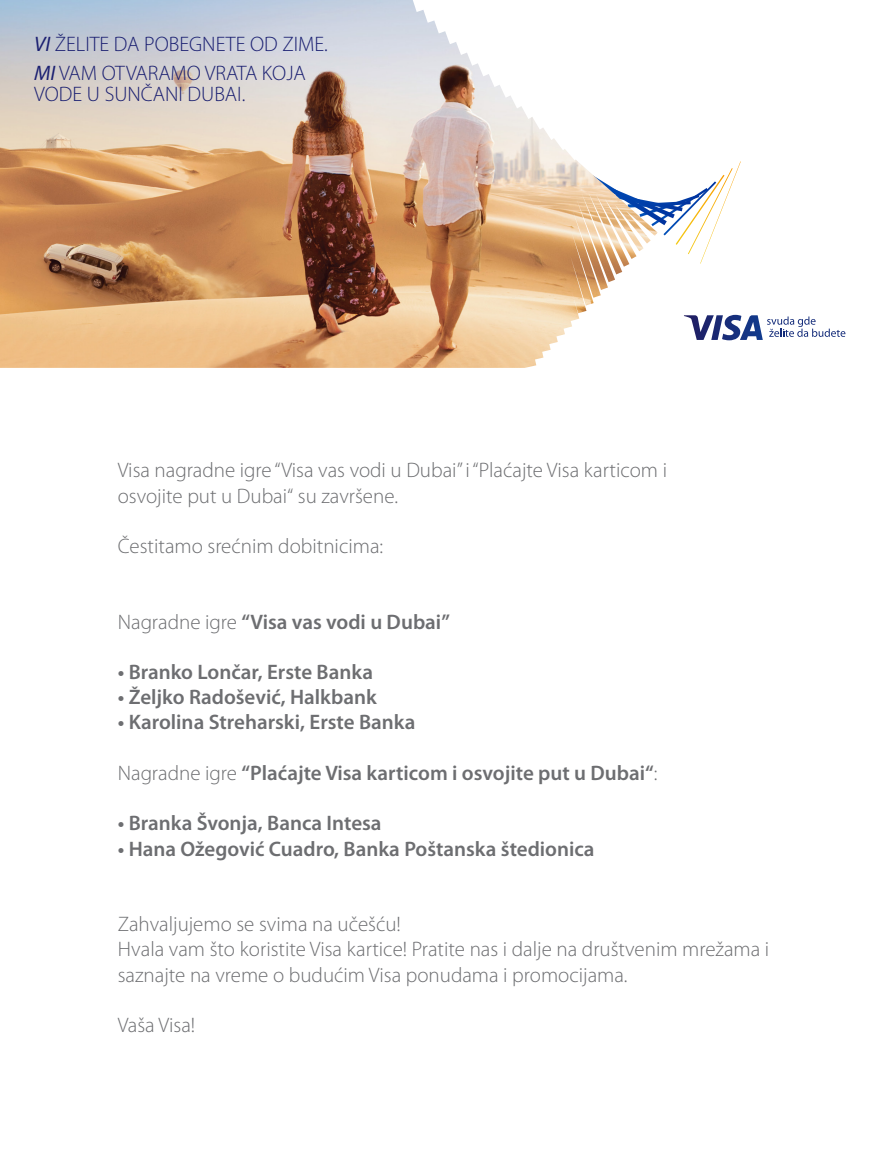
<style>
.page{position:relative;width:893px;height:1150px;background:#fff}
.page>*{position:absolute;margin:0;border:0;box-sizing:border-box;transform-origin:0 0}
.t1{font:300 21px/25.2px "Myriad Pro";color:#6d6e71}
.t2{font:600 21px "Myriad Pro";color:#6d6e71}
.t3{font:300 21px/28.3px "Myriad Pro";color:#1a1f71}
.s1{font-weight:400;font-style:italic}
.s2{font-weight:300}
</style>
<div class="page">
<svg style="left:657px;top:161px;width:84px;height:102px"></svg>
<img style="left:0;top:0;width:657px;height:368px">
<svg style="left:684px;top:315px;width:161px;height:25px"></svg>
<p class="t3" style="left:34px;top:30px;width:295px"><span class="s1">VI</span> ŽELITE DA POBEGNETE OD ZIME.<br><span class="s1">MI</span> VAM OTVARAMO VRATA KOJA</p>
<p class="t3" style="left:34px;top:80px;width:213px">VODE U SUNČANI DUBAI.</p>
<p class="t1" style="left:118px;top:458px;width:551px">Visa nagradne igre “Visa vas vodi u Dubai” i “Plaćajte Visa karticom i osvojite put u Dubai“ su završene.</p>
<p class="t1" style="left:118px;top:533px;width:267px">Čestitamo srećnim dobitnicima:</p>
<p class="t2" style="left:118px;top:608px;width:334px"><span class="s2">Nagradne igre</span> “Visa vas vodi u Dubai”</p>
<p class="t2" style="left:118px;top:658px;width:257px">• Branko Lončar, Erste Banka</p>
<p class="t2" style="left:118px;top:683px;width:261px">• Željko Radošević, Halkbank</p>
<p class="t2" style="left:118px;top:709px;width:299px">• Karolina Streharski, Erste Banka</p>
<p class="t2" style="left:118px;top:759px;width:541px"><span class="s2">Nagradne igre</span> “Plaćajte Visa karticom i osvojite put u Dubai“<span class="s2">:</span></p>
<p class="t2" style="left:118px;top:809px;width:265px">• Branka Švonja, Banca Intesa</p>
<p class="t2" style="left:118px;top:835px;width:478px">• Hana Ožegović Cuadro, Banka Poštanska štedionica</p>
<p class="t1" style="left:118px;top:911px;width:653px">Zahvaljujemo se svima na učešću!<br>Hvala vam što koristite Visa kartice! Pratite nas i dalje na društvenim mrežama i saznajte na vreme o budućim Visa ponudama i promocijama.</p>
<p class="t1" style="left:118px;top:1012px;width:79px">Vaša Visa!</p>
</div>
